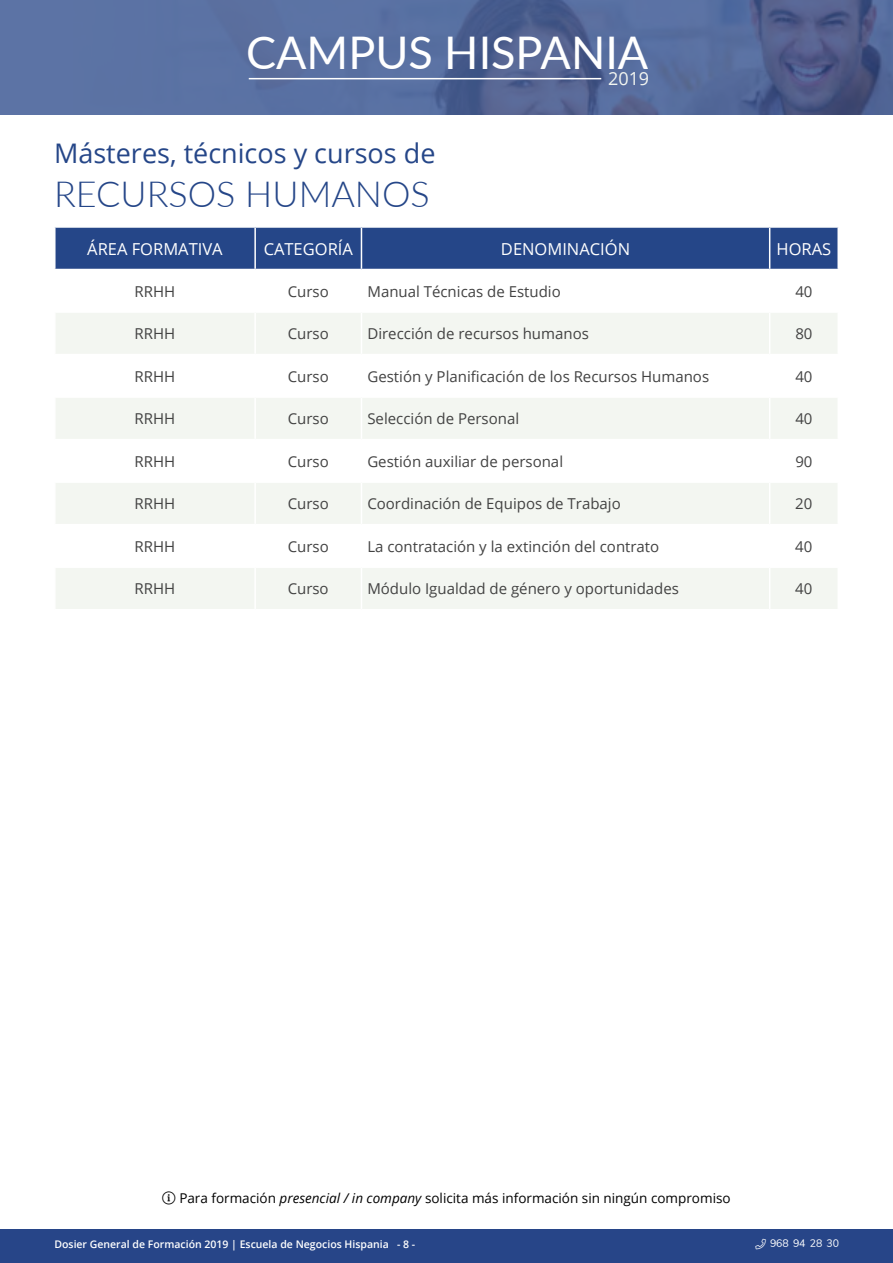
<style>
.page{position:relative;width:893px;height:1263px;background:#fff}
.page>*{position:absolute;margin:0;border:0;box-sizing:border-box;transform-origin:0 0}
.t1{font:45px "Lato";color:#fff}
.t2{font:300 36px "Lato";color:#254688}
.t3{font:27px "Open Sans";color:#254688}
.t4{font:18px "Open Sans";color:#f3f6f1}
.t5{font:16.5px "Open Sans";color:#fff}
.t6{font:15px "Open Sans";color:#424242}
.t7{font:13.5px "Open Sans";color:#000}
.t8{font:600 10.5px "Open Sans";color:#fff}
.s1{font-style:italic}
</style>
<div class="page">
<div style="left:0;top:1229px;width:893px;height:34px;background:#274588"></div>
<svg style="left:0;top:0;width:893px;height:115px;background:#556a9a"></svg>
<hr style="left:249px;top:78px;width:352px;height:1px;background:#fff">
<div style="left:56px;top:228px;width:781px;height:41px;background:#254688"></div>
<svg style="left:56px;top:313px;width:781px;height:296px;fill:#f3f6f1"></svg>
<hr style="left:254px;top:228px;width:2px;height:41px;background:#fff">
<hr style="left:361px;top:228px;width:1px;height:41px;background:#fff">
<hr style="left:769px;top:228px;width:1px;height:41px;background:#fff">
<hr style="left:254px;top:313px;width:2px;height:41px;background:#fff">
<hr style="left:361px;top:313px;width:1px;height:41px;background:#fff">
<hr style="left:769px;top:313px;width:1px;height:41px;background:#fff">
<hr style="left:54px;top:354px;width:201px;height:1px;background:#fff">
<hr style="left:255px;top:354px;width:106px;height:1px;background:#fff">
<hr style="left:254px;top:355px;width:2px;height:41px;background:#fff">
<hr style="left:361px;top:354px;width:409px;height:1px;background:#fff">
<hr style="left:361px;top:355px;width:1px;height:41px;background:#fff">
<hr style="left:770px;top:354px;width:69px;height:1px;background:#fff">
<hr style="left:769px;top:355px;width:1px;height:41px;background:#fff">
<hr style="left:54px;top:396px;width:201px;height:2px;background:#fff">
<hr style="left:255px;top:396px;width:106px;height:2px;background:#fff">
<hr style="left:254px;top:398px;width:2px;height:41px;background:#fff">
<hr style="left:361px;top:396px;width:409px;height:2px;background:#fff">
<hr style="left:361px;top:398px;width:1px;height:41px;background:#fff">
<hr style="left:770px;top:396px;width:69px;height:2px;background:#fff">
<hr style="left:769px;top:398px;width:1px;height:41px;background:#fff">
<hr style="left:54px;top:439px;width:201px;height:1px;background:#fff">
<hr style="left:255px;top:439px;width:106px;height:1px;background:#fff">
<hr style="left:254px;top:440px;width:2px;height:41px;background:#fff">
<hr style="left:361px;top:439px;width:409px;height:1px;background:#fff">
<hr style="left:361px;top:440px;width:1px;height:41px;background:#fff">
<hr style="left:770px;top:439px;width:69px;height:1px;background:#fff">
<hr style="left:769px;top:440px;width:1px;height:41px;background:#fff">
<hr style="left:54px;top:481px;width:201px;height:2px;background:#fff">
<hr style="left:255px;top:481px;width:106px;height:2px;background:#fff">
<hr style="left:254px;top:483px;width:2px;height:41px;background:#fff">
<hr style="left:361px;top:481px;width:409px;height:2px;background:#fff">
<hr style="left:361px;top:483px;width:1px;height:41px;background:#fff">
<hr style="left:770px;top:481px;width:69px;height:2px;background:#fff">
<hr style="left:769px;top:483px;width:1px;height:41px;background:#fff">
<hr style="left:54px;top:524px;width:201px;height:1px;background:#fff">
<hr style="left:255px;top:524px;width:106px;height:1px;background:#fff">
<hr style="left:254px;top:525px;width:2px;height:41px;background:#fff">
<hr style="left:361px;top:524px;width:409px;height:1px;background:#fff">
<hr style="left:361px;top:525px;width:1px;height:41px;background:#fff">
<hr style="left:770px;top:524px;width:69px;height:1px;background:#fff">
<hr style="left:769px;top:525px;width:1px;height:41px;background:#fff">
<hr style="left:54px;top:566px;width:201px;height:2px;background:#fff">
<hr style="left:255px;top:566px;width:106px;height:2px;background:#fff">
<hr style="left:254px;top:568px;width:2px;height:41px;background:#fff">
<hr style="left:361px;top:566px;width:409px;height:2px;background:#fff">
<hr style="left:361px;top:568px;width:1px;height:41px;background:#fff">
<hr style="left:770px;top:566px;width:69px;height:2px;background:#fff">
<hr style="left:769px;top:568px;width:1px;height:41px;background:#fff">
<h1 class="t1" style="left:246px;top:21px;width:404px">CAMPUS HISPANIA</h1>
<p class="t4" style="left:608px;top:66px;width:43px">2019</p>
<h3 class="t3" style="left:54px;top:135px;width:383px">Másteres, técnicos y cursos de</h3>
<h2 class="t2" style="left:54px;top:169px;width:377px">RECURSOS HUMANOS</h2>
<p class="t5" style="left:87px;top:237px;width:137px">ÁREA FORMATIVA</p>
<p class="t5" style="left:264px;top:237px;width:91px">CATEGORÍA</p>
<p class="t5" style="left:501px;top:237px;width:131px">DENOMINACIÓN</p>
<p class="t5" style="left:777px;top:237px;width:56px">HORAS</p>
<p class="t6" style="left:135px;top:281px;width:42px">RRHH</p>
<p class="t6" style="left:288px;top:281px;width:43px">Curso</p>
<p class="t6" style="left:367px;top:281px;width:195px">Manual Técnicas de Estudio</p>
<p class="t6" style="left:795px;top:281px;width:19px">40</p>
<p class="t6" style="left:135px;top:323px;width:42px">RRHH</p>
<p class="t6" style="left:288px;top:323px;width:43px">Curso</p>
<p class="t6" style="left:367px;top:323px;width:223px">Dirección de recursos humanos</p>
<p class="t6" style="left:795px;top:323px;width:19px">80</p>
<p class="t6" style="left:135px;top:366px;width:42px">RRHH</p>
<p class="t6" style="left:288px;top:366px;width:43px">Curso</p>
<p class="t6" style="left:367px;top:366px;width:343px">Gestión y Planificación de los Recursos Humanos</p>
<p class="t6" style="left:795px;top:366px;width:19px">40</p>
<p class="t6" style="left:135px;top:408px;width:42px">RRHH</p>
<p class="t6" style="left:288px;top:408px;width:43px">Curso</p>
<p class="t6" style="left:367px;top:408px;width:153px">Selección de Personal</p>
<p class="t6" style="left:795px;top:408px;width:19px">40</p>
<p class="t6" style="left:135px;top:451px;width:42px">RRHH</p>
<p class="t6" style="left:288px;top:451px;width:43px">Curso</p>
<p class="t6" style="left:367px;top:451px;width:197px">Gestión auxiliar de personal</p>
<p class="t6" style="left:795px;top:451px;width:19px">90</p>
<p class="t6" style="left:135px;top:493px;width:42px">RRHH</p>
<p class="t6" style="left:288px;top:493px;width:43px">Curso</p>
<p class="t6" style="left:367px;top:493px;width:255px">Coordinación de Equipos de Trabajo</p>
<p class="t6" style="left:795px;top:493px;width:19px">20</p>
<p class="t6" style="left:135px;top:536px;width:42px">RRHH</p>
<p class="t6" style="left:288px;top:536px;width:43px">Curso</p>
<p class="t6" style="left:367px;top:536px;width:293px">La contratación y la extinción del contrato</p>
<p class="t6" style="left:795px;top:536px;width:19px">40</p>
<p class="t6" style="left:135px;top:578px;width:42px">RRHH</p>
<p class="t6" style="left:288px;top:578px;width:43px">Curso</p>
<p class="t6" style="left:367px;top:578px;width:313px">Módulo Igualdad de género y oportunidades</p>
<p class="t6" style="left:795px;top:578px;width:19px">40</p>
<p class="t7" style="left:179px;top:1189px;width:553px">Para formación <span class="s1">presencial / in company</span> solicita más información sin ningún compromiso</p>
<p class="t8" style="left:54px;top:1237px;width:362px">Dosier General de Formación 2019 | Escuela de Negocios Hispania - 8 -</p>
</div>
